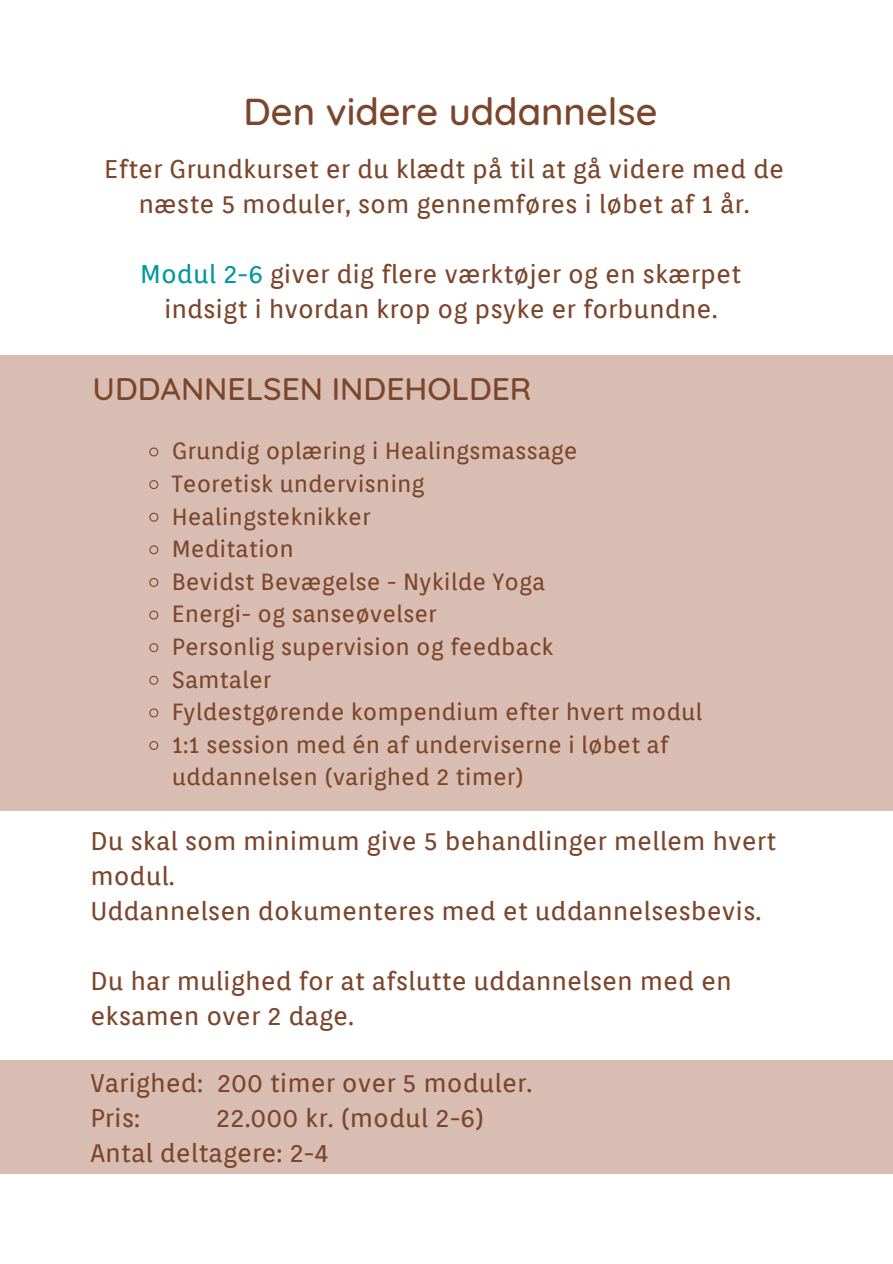
<style>
.page{position:relative;width:893px;height:1264px;background:#fff}
.page>*{position:absolute;margin:0;border:0;box-sizing:border-box;transform-origin:0 0}
.t1{font:500 38.1px "Quicksand";color:#7b462b}
.t2{font:500 31.8px "Quicksand";color:#7b462b}
.t3{font:25.5px/35px "Orienta";color:#7b462b}
.t4{font:23.25px/32.5px "Orienta";color:#7b462b}
.s1{color:#03989e}
</style>
<div class="page">
<div style="left:0;top:1059px;width:892px;height:114px;background:#d9bdb3"></div>
<div style="left:0;top:355px;width:892px;height:455px;background:#d9bdb3"></div>
<svg style="left:149px;top:447px;width:10px;height:10px"></svg>
<svg style="left:149px;top:480px;width:10px;height:9px"></svg>
<svg style="left:149px;top:512px;width:10px;height:10px"></svg>
<svg style="left:149px;top:545px;width:10px;height:10px"></svg>
<svg style="left:149px;top:578px;width:10px;height:9px"></svg>
<svg style="left:149px;top:610px;width:10px;height:10px"></svg>
<svg style="left:149px;top:643px;width:10px;height:10px"></svg>
<svg style="left:149px;top:675px;width:10px;height:10px"></svg>
<svg style="left:149px;top:708px;width:10px;height:10px"></svg>
<svg style="left:149px;top:741px;width:10px;height:9px"></svg>
<h1 class="t1" style="left:243px;top:81px;width:415px">Den videre uddannelse</h1>
<p class="t3" style="left:104px;top:151px;width:681px;text-align:center">Efter Grundkurset er du klædt på til at gå videre med de næste 5 moduler, som gennemføres i løbet af 1 år.</p>
<p class="t3" style="left:140px;top:256px;width:602px;text-align:center"><span class="s1">Modul 2-6</span> giver dig flere værktøjer og en skærpet indsigt i hvordan krop og psyke er forbundne.</p>
<p class="t2" style="left:92px;top:363px;width:440px">UDDANNELSEN INDEHOLDER</p>
<p class="t4" style="left:172px;top:434px;width:532px">Grundig oplæring i Healingsmassage<br>Teoretisk undervisning<br>Healingsteknikker<br>Meditation<br>Bevidst Bevægelse - Nykilde Yoga<br>Energi- og sanseøvelser<br>Personlig supervision og feedback<br>Samtaler<br>Fyldestgørende kompendium efter hvert modul<br>1:1 session med én af underviserne i løbet af uddannelsen (varighed 2 timer)</p>
<p class="t3" style="left:90px;top:823px;width:687px">Du skal som minimum give 5 behandlinger mellem hvert modul.<br>Uddannelsen dokumenteres med et uddannelsesbevis.</p>
<p class="t3" style="left:90px;top:963px;width:642px">Du har mulighed for at afslutte uddannelsen med en eksamen over 2 dage.</p>
<p class="t3" style="left:90px;top:1064px;width:443px">Varighed: 200 timer over 5 moduler.<br>Pris:</p>
<p class="t3" style="left:90px;top:1099px;width:395px;text-indent:125px">22.000 kr. (modul 2-6)<br>Antal deltagere: 2-4</p>
</div>
